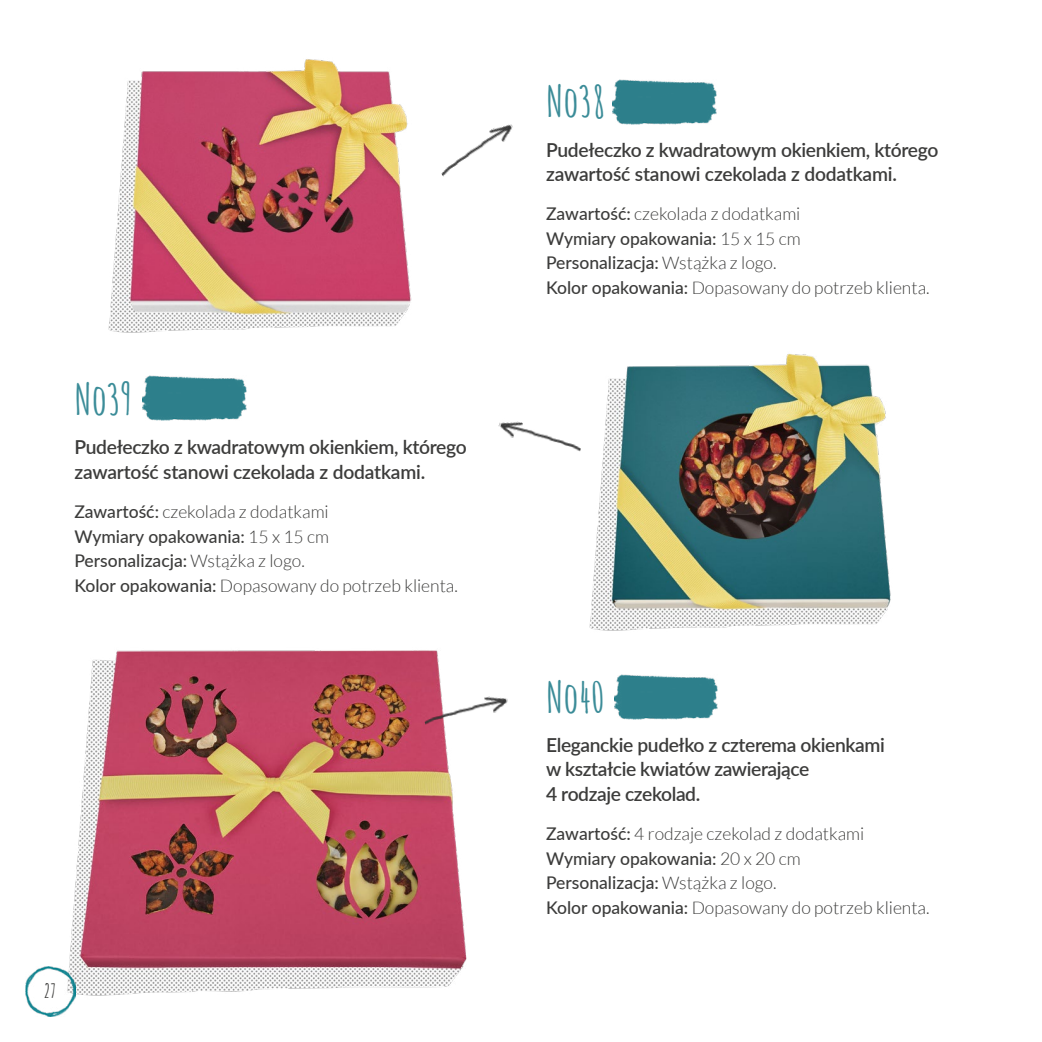
<style>
.page{position:relative;width:1042px;height:1042px;background:#fff}
.page>*{position:absolute;margin:0;border:0;box-sizing:border-box;transform-origin:0 0}
.t1{font:700 42px "Amatic SC";color:#3b8c98}
.t2{font:600 19.25px/24.5px "Lato";letter-spacing:-.015em;color:#3c3c3b}
.t3{font:700 19.25px "Amatic SC";color:#3c3c3b}
.t4{font:300 17.5px/24.5px "Lato";color:#3c3c3b}
.s1{font-weight:500}
</style>
<div class="page">
<img style="left:46px;top:650px;width:582px;height:367px">
<img style="left:108px;top:59px;width:304px;height:274px">
<img style="left:516px;top:354px;width:375px;height:316px">
<img style="left:441px;top:124px;width:72px;height:53px">
<img style="left:498px;top:417px;width:85px;height:37px">
<img style="left:422px;top:693px;width:88px;height:34px">
<img style="left:613px;top:79px;width:103px;height:45px">
<img style="left:143px;top:376px;width:103px;height:45px">
<img style="left:614px;top:675px;width:104px;height:45px">
<img style="left:25px;top:966px;width:50px;height:50px">
<h1 class="t1" style="left:74px;top:367px;width:60px">No39</h1>
<p class="t2" style="left:74px;top:434px;width:394px">Pudełeczko z kwadratowym okienkiem, którego zawartość stanowi czekolada z dodatkami.</p>
<p class="t4" style="left:74px;top:500px;width:385px"><span class="s1">Zawartość:</span> czekolada z dodatkami<br><span class="s1">Wymiary opakowania:</span> 15 x 15 cm<br><span class="s1">Personalizacja:</span> Wstążka z logo.<br><span class="s1">Kolor opakowania:</span> Dopasowany do potrzeb klienta.</p>
<p class="t3" style="left:44px;top:976px;width:14px">27</p>
<h1 class="t1" style="left:546px;top:69px;width:61px">No38</h1>
<p class="t2" style="left:546px;top:136px;width:394px">Pudełeczko z kwadratowym okienkiem, którego zawartość stanowi czekolada z dodatkami.</p>
<p class="t4" style="left:546px;top:202px;width:385px"><span class="s1">Zawartość:</span> czekolada z dodatkami<br><span class="s1">Wymiary opakowania:</span> 15 x 15 cm<br><span class="s1">Personalizacja:</span> Wstążka z logo.<br><span class="s1">Kolor opakowania:</span> Dopasowany do potrzeb klienta.</p>
<h1 class="t1" style="left:546px;top:665px;width:60px">No40</h1>
<p class="t2" style="left:546px;top:732px;width:340px">Eleganckie pudełko z czterema okienkami w kształcie kwiatów zawierające<br>4 rodzaje czekolad.</p>
<p class="t4" style="left:546px;top:822px;width:385px"><span class="s1">Zawartość:</span> 4 rodzaje czekolad z dodatkami <span class="s1">Wymiary opakowania:</span> 20 x 20 cm<br><span class="s1">Personalizacja:</span> Wstążka z logo.<br><span class="s1">Kolor opakowania:</span> Dopasowany do potrzeb klienta.</p>
</div>
